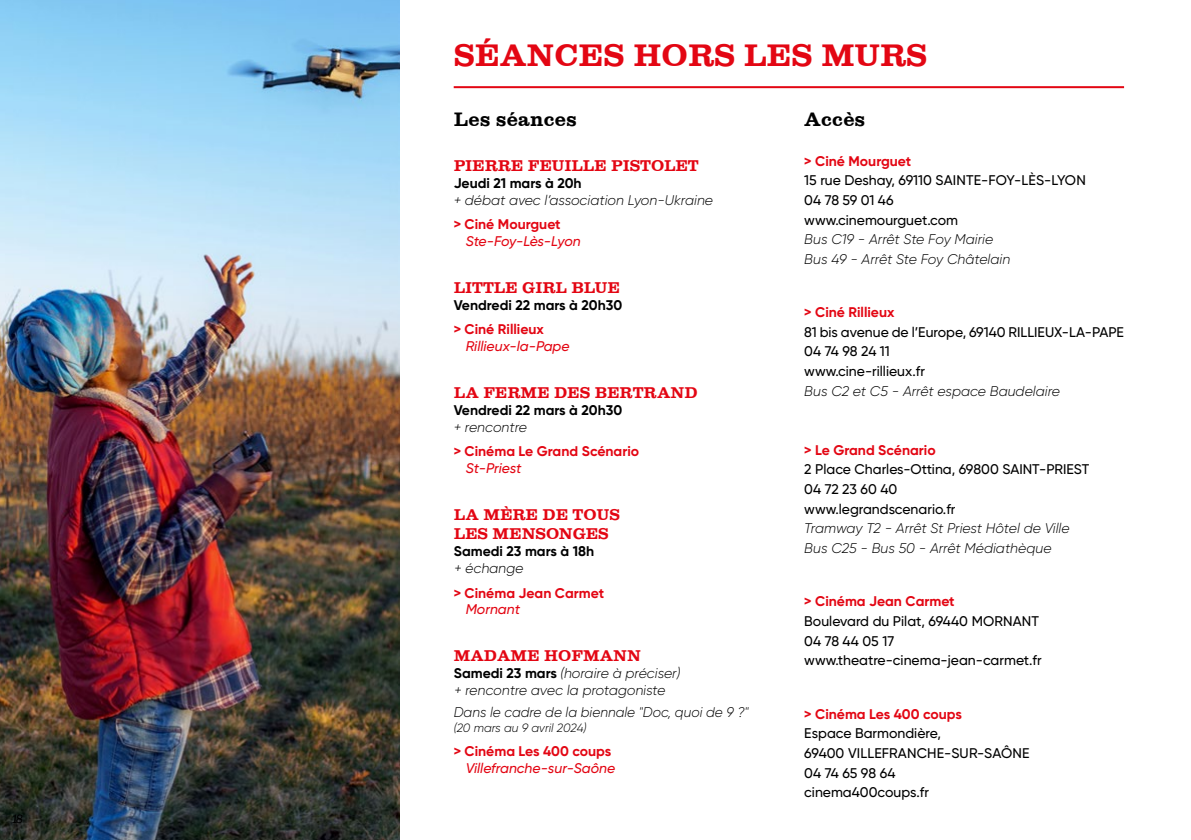
<style>
.page{position:relative;width:1191px;height:840px;background:#fff}
.page>*{position:absolute;margin:0;border:0;box-sizing:border-box;transform-origin:0 0}
.t1{font:32px "Clarendon";color:#e30613}
.t2{font:20px "Clarendon";letter-spacing:.01em;color:#000}
.t3{font:16px/19.2px "Clarendon";color:#e30613}
.t4{font:500 14px/19.6px "Gilroy";color:#000}
.t5{font:italic 300 14px/19.6px "Gilroy";color:#000}
.t6{font:700 14px "Gilroy";color:#e30613}
.t7{font:700 14px "Gilroy";color:#000}
.t8{font:300 14px/16.8px "Gilroy";color:#000}
.t9{font:italic 500 14px "Gilroy";color:#e30613}
.t10{font:italic 500 14px "Gilroy";letter-spacing:-.02em;color:#e30613}
.t11{font:italic 300 12px "Gilroy";color:#000}
.t12{font:12px "Clarendon Text Pro";color:#000}
.s1{font-weight:700}
.s2{font-style:italic}
</style>
<div class="page">
<img style="left:0;top:0;width:400px;height:839px">
<hr style="left:454px;top:86px;width:670px;height:2px;background:#e30613">
<p class="t12" style="left:12px;top:810px;width:14px">18</p>
<h1 class="t1" style="left:454px;top:37px;width:475px">SÉANCES HORS LES MURS</h1>
<h2 class="t2" style="left:454px;top:108px;width:124px">Les séances</h2>
<p class="t3" style="left:454px;top:156px;width:247px">PIERRE FEUILLE PISTOLET</p>
<p class="t7" style="left:454px;top:174px;width:129px">Jeudi 21 mars à 20h</p>
<p class="t5" style="left:454px;top:189px;width:261px">+ débat avec l’association Lyon-Ukraine</p>
<p class="t6" style="left:454px;top:215px;width:108px">&gt; Ciné Mourguet</p>
<p class="t10" style="left:466px;top:232px;width:116px">Ste-Foy-Lès-Lyon</p>
<p class="t3" style="left:454px;top:277px;width:168px">LITTLE GIRL BLUE</p>
<p class="t7" style="left:454px;top:296px;width:170px">Vendredi 22 mars à 20h30</p>
<p class="t6" style="left:454px;top:320px;width:92px">&gt; Ciné Rillieux</p>
<p class="t9" style="left:466px;top:337px;width:105px">Rillieux-la-Pape</p>
<p class="t3" style="left:454px;top:382px;width:245px">LA FERME DES BERTRAND</p>
<p class="t7" style="left:454px;top:401px;width:170px">Vendredi 22 mars à 20h30</p>
<p class="t5" style="left:454px;top:416px;width:75px">+ rencontre</p>
<p class="t6" style="left:454px;top:442px;width:187px">&gt; Cinéma Le Grand Scénario</p>
<p class="t9" style="left:466px;top:459px;width:57px">St-Priest</p>
<p class="t3" style="left:454px;top:504px;width:168px">LA MÈRE DE TOUS<br>LES MENSONGES</p>
<p class="t7" style="left:454px;top:542px;width:142px">Samedi 23 mars à 18h</p>
<p class="t8" style="left:454px;top:559px;width:73px">+ échange</p>
<p class="t6" style="left:454px;top:583px;width:152px">&gt; Cinéma Jean Carmet</p>
<p class="t9" style="left:466px;top:600px;width:56px">Mornant</p>
<p class="t3" style="left:454px;top:645px;width:189px">MADAME HOFMANN</p>
<p class="t8" style="left:454px;top:664px;width:228px"><span class="s1">Samedi 23 mars</span> <span class="s2">(horaire à préciser) </span>+ rencontre avec la protagoniste</p>
<p class="t5" style="left:454px;top:702px;width:296px">Dans le cadre de la biennale "Doc, quoi de 9 ?"</p>
<p class="t11" style="left:454px;top:719px;width:134px">(20 mars au 9 avril 2024)</p>
<p class="t6" style="left:454px;top:742px;width:159px">&gt; Cinéma Les 400 coups</p>
<p class="t9" style="left:466px;top:759px;width:151px">Villefranche-sur-Saône</p>
<h2 class="t2" style="left:804px;top:108px;width:62px">Accès</h2>
<p class="t6" style="left:804px;top:152px;width:108px">&gt; Ciné Mourguet</p>
<p class="t4" style="left:804px;top:170px;width:283px">15 rue Deshay, 69110 SAINTE-FOY-LÈS-LYON<br>04 78 59 01 46<br>www.cinemourguet.com</p>
<p class="t5" style="left:804px;top:229px;width:207px">Bus C19 - Arrêt Ste Foy Mairie<br>Bus 49 - Arrêt Ste Foy Châtelain</p>
<p class="t6" style="left:804px;top:303px;width:92px">&gt; Ciné Rillieux</p>
<p class="t4" style="left:804px;top:322px;width:321px">81 bis avenue de l’Europe, 69140 RILLIEUX-LA-PAPE<br>04 74 98 24 11<br>www.cine-rillieux.fr</p>
<p class="t5" style="left:804px;top:380px;width:257px">Bus C2 et C5 - Arrêt espace Baudelaire</p>
<p class="t6" style="left:804px;top:441px;width:133px">&gt; Le Grand Scénario</p>
<p class="t4" style="left:804px;top:459px;width:286px">2 Place Charles-Ottina, 69800 SAINT-PRIEST<br>04 72 23 60 40<br>www.legrandscenario.fr</p>
<p class="t5" style="left:804px;top:518px;width:267px">Tramway T2 - Arrêt St Priest Hôtel de Ville<br>Bus C25 - Bus 50 - Arrêt Médiathèque</p>
<p class="t6" style="left:804px;top:592px;width:152px">&gt; Cinéma Jean Carmet</p>
<p class="t4" style="left:804px;top:610px;width:239px">Boulevard du Pilat, 69440 MORNANT<br>04 78 44 05 17 www.theatre-cinema-jean-carmet.fr</p>
<p class="t6" style="left:804px;top:704px;width:159px">&gt; Cinéma Les 400 coups</p>
<p class="t4" style="left:804px;top:723px;width:227px">Espace Barmondière,<br>69400 VILLEFRANCHE-SUR-SAÔNE<br>04 74 65 98 64<br>cinema400coups.fr</p>
</div>
